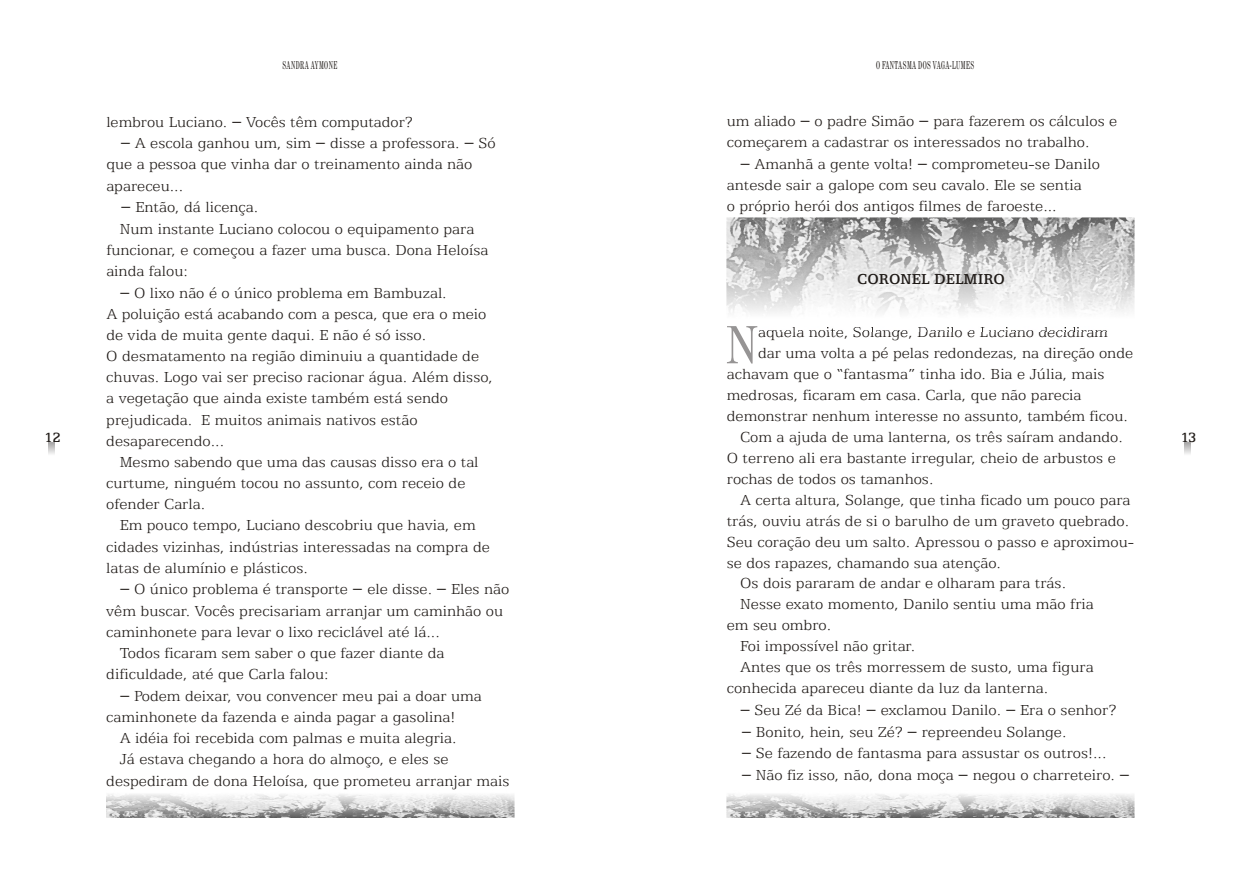
<style>
.page{position:relative;width:1242px;height:887px;background:#fff}
.page>*{position:absolute;margin:0;border:0;box-sizing:border-box;transform-origin:0 0}
.t1{font:53px "Century 725 Cn BT";color:#969494}
.t2{font:16.38px/21.1px "Egyptian 505 Lt BT";color:#1f1a17}
.t3{font:16.25px "Egyptian 505 Lt BT";color:#1f1a17}
.t4{font:16.25px "Egyptian 505 Md BT";color:#1f1a17}
.t5{font:15px "Egyptian 505 Md BT";color:#1f1a17}
.t6{font:11.25px "Century 725 Cn BT";letter-spacing:.07em;color:#1f1a17;scale:.62 1}
.s1{font-family:"Playwright"}
</style>
<div class="page">
<img style="left:106px;top:794px;width:408px;height:23px">
<img style="left:726px;top:794px;width:408px;height:23px">
<svg style="left:1184px;top:442px;width:6px;height:12px"></svg>
<svg style="left:49px;top:442px;width:6px;height:12px"></svg>
<img style="left:726px;top:218px;width:408px;height:113px">
<p class="t6" style="left:282px;top:60px;width:90px">SANDRA AYMONE</p>
<p class="t6" style="left:876px;top:60px;width:160px">O FANTASMA DOS VAGA-LUMES</p>
<p class="t2" style="left:726px;top:111px;width:392px">um aliado <span class="s1">-</span> o padre Simão <span class="s1">-</span> para fazerem os cálculos e começarem a cadastrar os interessados no trabalho.</p>
<p class="t2" style="left:726px;top:154px;width:374px;text-indent:13px"><span class="s1">-</span> Amanhã a gente volta! <span class="s1">-</span> comprometeu-se Danilo antesde sair a galope com seu cavalo. Ele se sentia<br>o próprio herói dos antigos filmes de faroeste...</p>
<p class="t3" style="left:106px;top:114px;width:308px">lembrou Luciano. <span class="s1">-</span> Vocês têm computador?</p>
<p class="t2" style="left:106px;top:133px;width:391px;text-indent:14px"><span class="s1">-</span> A escola ganhou um, sim <span class="s1">-</span> disse a professora. <span class="s1">-</span> Só que a pessoa que vinha dar o treinamento ainda não apareceu...</p>
<p class="t2" style="left:121px;top:197px;width:139px"><span class="s1">-</span> Então, dá licença.</p>
<p class="t2" style="left:120px;top:219px;width:356px">Num instante Luciano colocou o equipamento para</p>
<p class="t2" style="left:106px;top:240px;width:383px">funcionar, e começou a fazer uma busca. Dona Heloísa</p>
<p class="t2" style="left:106px;top:261px;width:83px">ainda falou:</p>
<p class="t2" style="left:106px;top:283px;width:388px;text-indent:13px"><span class="s1">-</span> O lixo não é o único problema em Bambuzal.<br>A poluição está acabando com a pesca, que era o meio de vida de muita gente daqui. E não é só isso.<br>O desmatamento na região diminuiu a quantidade de chuvas. Logo vai ser preciso racionar água. Além disso, a vegetação que ainda existe também está sendo prejudicada. E muitos animais nativos estão desaparecendo...</p>
<p class="t2" style="left:106px;top:452px;width:374px;text-indent:13px">Mesmo sabendo que uma das causas disso era o tal curtume, ninguém tocou no assunto, com receio de ofender Carla.</p>
<p class="t2" style="left:106px;top:515px;width:385px;text-indent:13px">Em pouco tempo, Luciano descobriu que havia, em cidades vizinhas, indústrias interessadas na compra de latas de alumínio e plásticos.</p>
<p class="t2" style="left:120px;top:579px;width:391px"><span class="s1">-</span> O único problema é transporte <span class="s1">-</span> ele disse. <span class="s1">-</span> Eles não</p>
<p class="t2" style="left:106px;top:600px;width:398px">vêm buscar. Vocês precisariam arranjar um caminhão ou</p>
<p class="t2" style="left:106px;top:621px;width:335px">caminhonete para levar o lixo reciclável até lá...</p>
<p class="t2" style="left:120px;top:643px;width:326px">Todos ficaram sem saber o que fazer diante da</p>
<p class="t2" style="left:106px;top:664px;width:224px">dificuldade, até que Carla falou:</p>
<p class="t2" style="left:120px;top:685px;width:364px"><span class="s1">-</span> Podem deixar, vou convencer meu pai a doar uma</p>
<p class="t2" style="left:106px;top:707px;width:350px">caminhonete da fazenda e ainda pagar a gasolina!</p>
<p class="t2" style="left:120px;top:728px;width:338px">A idéia foi recebida com palmas e muita alegria.</p>
<p class="t2" style="left:120px;top:749px;width:330px">Já estava chegando a hora do almoço, e eles se</p>
<p class="t2" style="left:106px;top:770px;width:404px">despediram de dona Heloísa, que prometeu arranjar mais</p>
<p class="t4" style="left:857px;top:271px;width:149px">CORONEL DELMIRO</p>
<h1 class="t1" style="left:726px;top:323px;width:33px">N</h1>
<p class="t2" style="left:758px;top:321px;width:351px">aquela noite, Solange, Danilo e Luciano decidiram</p>
<p class="t2" style="left:758px;top:342px;width:376px">dar uma volta a pé pelas redondezas, na direção onde</p>
<p class="t2" style="left:726px;top:363px;width:379px">achavam que o “fantasma” tinha ido. Bia e Júlia, mais</p>
<p class="t2" style="left:726px;top:384px;width:356px">medrosas, ficaram em casa. Carla, que não parecia</p>
<p class="t2" style="left:726px;top:405px;width:402px">demonstrar nenhum interesse no assunto, também ficou.</p>
<p class="t2" style="left:740px;top:426px;width:384px">Com a ajuda de uma lanterna, os três saíram andando.</p>
<p class="t2" style="left:726px;top:447px;width:390px">O terreno ali era bastante irregular, cheio de arbustos e</p>
<p class="t2" style="left:726px;top:468px;width:208px">rochas de todos os tamanhos.</p>
<p class="t2" style="left:740px;top:489px;width:392px">A certa altura, Solange, que tinha ficado um pouco para</p>
<p class="t2" style="left:726px;top:510px;width:404px">trás, ouviu atrás de si o barulho de um graveto quebrado.</p>
<p class="t2" style="left:726px;top:531px;width:409px">Seu coração deu um salto. Apressou o passo e aproximou-</p>
<p class="t2" style="left:726px;top:552px;width:276px">se dos rapazes, chamando sua atenção.</p>
<p class="t2" style="left:740px;top:573px;width:327px">Os dois pararam de andar e olharam para trás.</p>
<p class="t2" style="left:740px;top:594px;width:355px">Nesse exato momento, Danilo sentiu uma mão fria</p>
<p class="t2" style="left:726px;top:615px;width:106px">em seu ombro.</p>
<p class="t2" style="left:740px;top:636px;width:177px">Foi impossível não gritar.</p>
<p class="t2" style="left:740px;top:657px;width:355px">Antes que os três morressem de susto, uma figura</p>
<p class="t2" style="left:726px;top:678px;width:323px">conhecida apareceu diante da luz da lanterna.</p>
<p class="t2" style="left:740px;top:700px;width:377px"><span class="s1">-</span> Seu Zé da Bica! <span class="s1">-</span> exclamou Danilo. <span class="s1">-</span> Era o senhor?</p>
<p class="t2" style="left:741px;top:721px;width:326px"><span class="s1">-</span> Bonito, hein, seu Zé? <span class="s1">-</span> repreendeu Solange.</p>
<p class="t2" style="left:741px;top:743px;width:366px"><span class="s1">-</span> Se fazendo de fantasma para assustar os outros!...</p>
<p class="t2" style="left:741px;top:764px;width:389px"><span class="s1">-</span> Não fiz isso, não, dona moça <span class="s1">-</span> negou o charreteiro. <span class="s1">-</span></p>
<p class="t5" style="left:45px;top:430px;width:18px">12</p>
<p class="t5" style="left:1180px;top:430px;width:17px">13</p>
</div>
